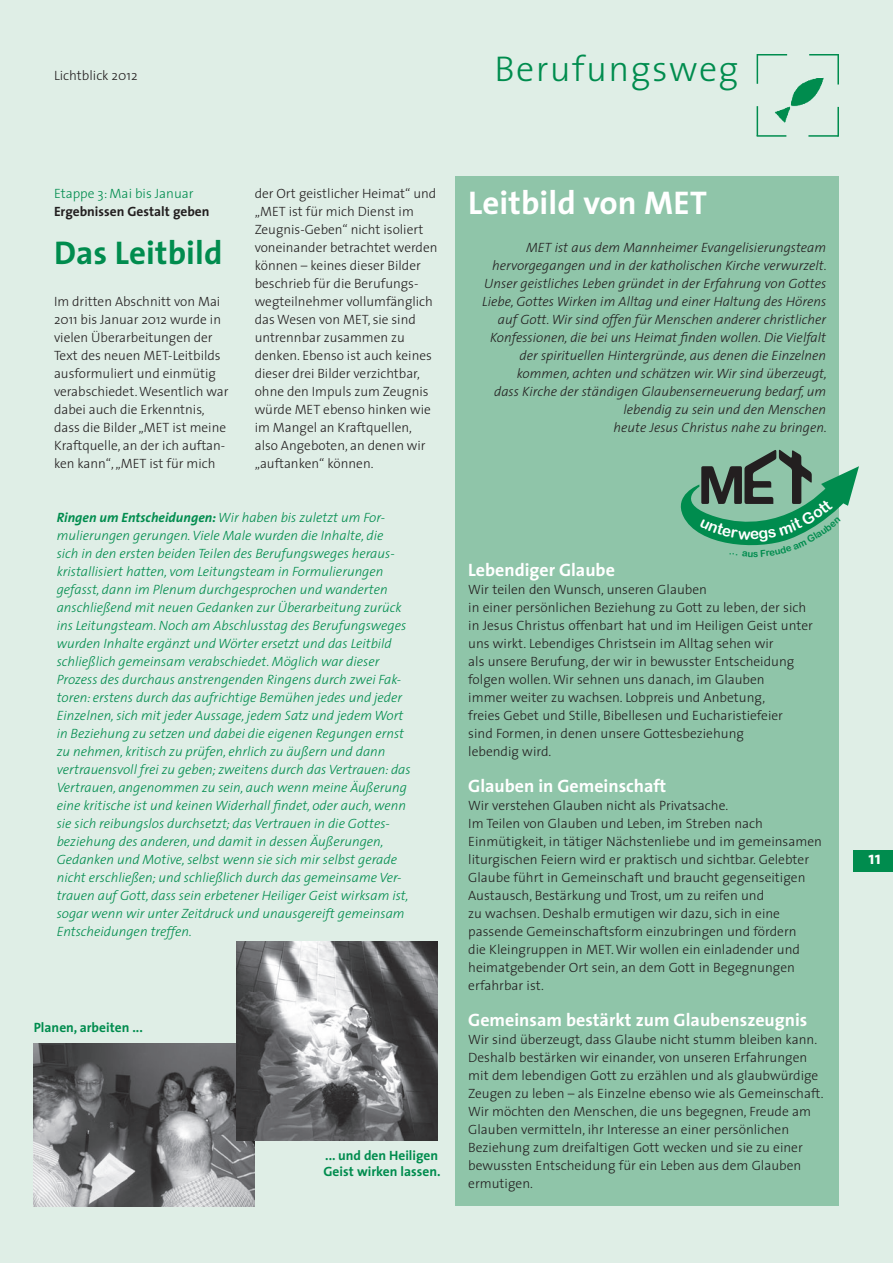
<style>
.page{position:relative;width:893px;height:1263px;background:#dfeee6}
.page>*{position:absolute;margin:0;border:0;box-sizing:border-box;transform-origin:0 0}
.t1{font:300 36px "The Sans";letter-spacing:.04em;color:#008c4e}
.t2{font:700 33px "The Sans";letter-spacing:.005em;color:#fff}
.t3{font:700 33px "The Sans";letter-spacing:.005em;color:#008c4e}
.t4{font:700 18px "The Sans";color:#fff}
.t5{font:300 13.5px/18px "The Sans";color:#231f20}
.t6{font:italic 300 13.5px/18px "The Sans";color:#008c4e}
.t7{font:italic 300 13.5px/18px "The Sans";color:#231f20;text-align:right}
.t8{font:700 13.5px/16.2px "The Sans";color:#008c4e}
.t9{font:700 13.5px "The Sans";color:#231f20}
.t10{font:300 13.5px "The Sans";color:#008c4e}
.t11{font:9.45px "Arial Rounded MT Bold";color:#008c4e}
.s1{font-weight:700}
</style>
<div class="page">
<hr style="left:757px;top:54px;width:30px;height:2px;background:#008c4e">
<hr style="left:757px;top:54px;width:1px;height:30px;background:#008c4e">
<hr style="left:757px;top:106px;width:1px;height:30px;background:#008c4e">
<hr style="left:757px;top:135px;width:29px;height:2px;background:#008c4e">
<hr style="left:808px;top:135px;width:30px;height:2px;background:#008c4e">
<hr style="left:837px;top:107px;width:2px;height:30px;background:#008c4e">
<hr style="left:837px;top:55px;width:2px;height:30px;background:#008c4e">
<hr style="left:809px;top:54px;width:30px;height:2px;background:#008c4e">
<div style="left:455px;top:176px;width:384px;height:1030px;background:#8fc5a9"></div>
<img style="left:34px;top:1043px;width:221px;height:163px">
<img style="left:237px;top:942px;width:201px;height:199px">
<div style="left:854px;top:850px;width:39px;height:22px;background:#008c4e"></div>
<img style="left:775px;top:77px;width:49px;height:46px">
<svg style="left:680px;top:449px;width:179px;height:97px"></svg>
<p class="t5" style="left:54px;top:67px;width:85px">Lichtblick 2012</p>
<h1 class="t1" style="left:494px;top:46px;width:246px">Berufungsweg</h1>
<p class="t10" style="left:54px;top:185px;width:141px">Etappe 3: Mai bis Januar</p>
<p class="t9" style="left:54px;top:203px;width:157px">Ergebnissen Gestalt geben</p>
<h2 class="t3" style="left:54px;top:232px;width:170px">Das Leitbild</h2>
<p class="t5" style="left:54px;top:293px;width:176px">Im dritten Abschnitt von Mai<br>2011 bis Januar 2012 wurde in vielen Überarbeitungen der<br>Text des neuen MET-Leitbilds ausformuliert und einmütig verabschiedet. Wesentlich war dabei auch die Erkenntnis, dass die Bilder „MET ist meine<br>Kraftquelle, an der ich auftan&shy;ken kann“, „MET ist für mich</p>
<p class="t5" style="left:255px;top:185px;width:184px">der Ort geistlicher Heimat“ und „MET ist für mich Dienst im<br>Zeugnis-Geben“ nicht isoliert voneinander betrachtet werden können – keines dieser Bilder beschrieb für die Berufungs&shy;wegteilnehmer vollumfänglich das Wesen von MET, sie sind untrennbar zusammen zu denken. Ebenso ist auch keines dieser drei Bilder verzichtbar, ohne den Impuls zum Zeugnis würde MET ebenso hinken wie im Mangel an Kraftquellen, also Angeboten, an denen wir „auftanken“ können.</p>
<h2 class="t2" style="left:468px;top:182px;width:240px">Leitbild von MET</h2>
<p class="t7" style="left:482px;top:239px;width:346px">MET ist aus dem Mannheimer Evangelisierungsteam hervorgegangen und in der katholischen Kirche verwurzelt.<br>Unser geistliches Leben gründet in der Erfahrung von Gottes Liebe, Gottes Wirken im Alltag und einer Haltung des Hörens auf Gott. Wir sind offen für Menschen anderer christlicher Konfessionen, die bei uns Heimat finden wollen. Die Vielfalt der spirituellen Hintergründe, aus denen die Einzelnen kommen, achten und schätzen wir. Wir sind überzeugt,<br>dass Kirche der ständigen Glaubenserneuerung bedarf, um lebendig zu sein und den Menschen<br>heute Jesus Christus nahe zu bringen.</p>
<p class="t6" style="left:57px;top:509px;width:355px"><span class="s1">Ringen um Entscheidungen:</span> Wir haben bis zuletzt um For&shy;mulierungen gerungen. Viele Male wurden die Inhalte, die<br>sich in den ersten beiden Teilen des Berufungsweges heraus&shy;kristallisiert hatten, vom Leitungsteam in Formulierungen gefasst, dann im Plenum durchgesprochen und wanderten anschließend mit neuen Gedanken zur Überarbeitung zurück ins Leitungsteam. Noch am Abschlusstag des Berufungsweges wurden Inhalte ergänzt und Wörter ersetzt und das Leitbild schließlich gemeinsam verabschiedet. Möglich war dieser Prozess des durchaus anstrengenden Ringens durch zwei Fak&shy;toren: erstens durch das aufrichtige Bemühen jedes und jeder Einzelnen, sich mit jeder Aussage, jedem Satz und jedem Wort in Beziehung zu setzen und dabei die eigenen Regungen ernst zu nehmen, kritisch zu prüfen, ehrlich zu äußern und dann vertrauensvoll frei zu geben; zweitens durch das Vertrauen: das Vertrauen, angenommen zu sein, auch wenn meine Äußerung eine kritische ist und keinen Widerhall findet, oder auch, wenn sie sich reibungslos durchsetzt; das Vertrauen in die Gottes&shy;beziehung des anderen, und damit in dessen Äußerungen, Gedanken und Motive, selbst wenn sie sich mir selbst gerade nicht erschließen; und schließlich durch das gemeinsame Ver&shy;trauen auf Gott, dass sein erbetener Heiliger Geist wirksam ist, sogar wenn wir unter Zeitdruck und unausgereift gemeinsam Entscheidungen treffen.</p>
<p class="t8" style="left:34px;top:1019px;width:111px">Planen, arbeiten ...</p>
<p class="t8" style="left:323px;top:1148px;width:119px">... und den Heiligen<br>Geist wirken lassen.</p>
<p class="t11" style="left:753px;top:548px;width:7px">s</p>
<h3 class="t4" style="left:468px;top:558px;width:148px">Lebendiger Glaube</h3>
<p class="t5" style="left:468px;top:581px;width:346px">Wir teilen den Wunsch, unseren Glauben<br>in einer persönlichen Beziehung zu Gott zu leben, der sich in Jesus Christus offenbart hat und im Heiligen Geist unter uns wirkt. Lebendiges Christsein im Alltag sehen wir<br>als unsere Berufung, der wir in bewusster Entscheidung folgen wollen. Wir sehnen uns danach, im Glauben<br>immer weiter zu wachsen. Lobpreis und Anbetung,<br>freies Gebet und Stille, Bibellesen und Eucharistiefeier<br>sind Formen, in denen unsere Gottesbeziehung<br>lebendig wird.</p>
<h3 class="t4" style="left:468px;top:774px;width:199px">Glauben in Gemeinschaft</h3>
<p class="t5" style="left:468px;top:797px;width:355px">Wir verstehen Glauben nicht als Privatsache.<br>Im Teilen von Glauben und Leben, im Streben nach Einmütigkeit, in tätiger Nächstenliebe und im gemeinsamen liturgischen Feiern wird er praktisch und sichtbar. Gelebter Glaube führt in Gemeinschaft und braucht gegenseitigen Austausch, Bestärkung und Trost, um zu reifen und<br>zu wachsen. Deshalb ermutigen wir dazu, sich in eine passende Gemeinschaftsform einzubringen und fördern<br>die Kleingruppen in MET. Wir wollen ein einladender und heimatgebender Ort sein, an dem Gott in Begegnungen erfahrbar ist.</p>
<h3 class="t4" style="left:468px;top:1008px;width:341px">Gemeinsam bestärkt zum Glaubenszeugnis</h3>
<p class="t5" style="left:468px;top:1031px;width:357px">Wir sind überzeugt, dass Glaube nicht stumm bleiben kann.<br>Deshalb bestärken wir einander, von unseren Erfahrungen mit dem lebendigen Gott zu erzählen und als glaubwürdige Zeugen zu leben – als Einzelne ebenso wie als Gemeinschaft.<br>Wir möchten den Menschen, die uns begegnen, Freude am Glauben vermitteln, ihr Interesse an einer persönlichen Beziehung zum dreifaltigen Gott wecken und sie zu einer bewussten Entscheidung für ein Leben aus dem Glauben ermutigen.</p>
<h3 class="t4" style="left:869px;top:846px;width:14px">11</h3>
<h3 class="t4" style="left:859px;top:847px;width:15px">11</h3>
</div>
